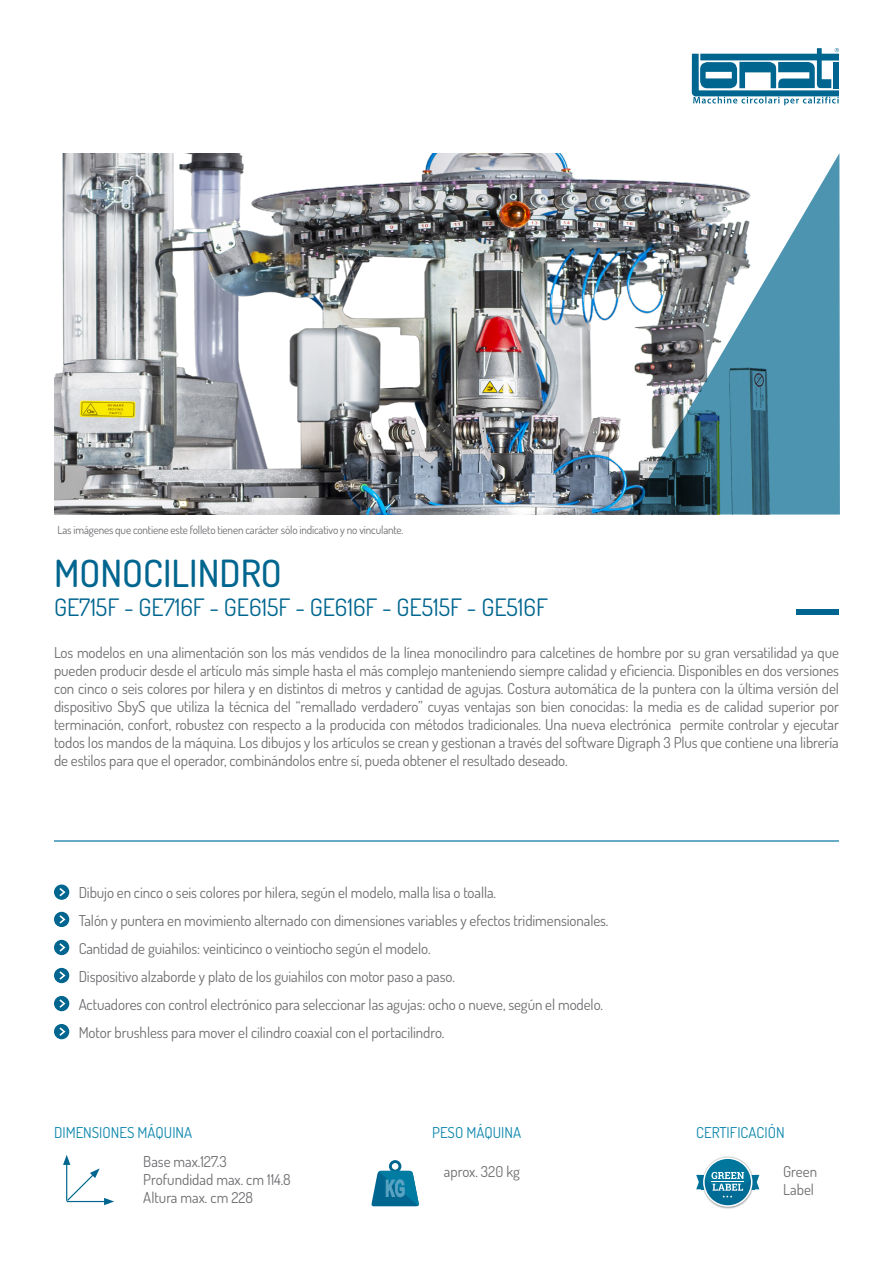
<style>
.page{position:relative;width:893px;height:1263px;background:#fff}
.page>*{position:absolute;margin:0;border:0;box-sizing:border-box;transform-origin:0 0}
.t1{font:500 37.5px "Dosis";color:#00668f}
.t2{font:24px "Dosis";color:#00668f}
.t3{font:15px/18px "Dosis";letter-spacing:-.005em;color:#6c6d70;text-align:justify}
.t4{font:15px "Dosis";color:#0d87ad}
.t5{font:11.25px "Dosis";letter-spacing:-.015em;color:#6c6d70}
</style>
<div class="page">
<div style="left:54px;top:884px;width:15px;height:16px;background:#00668f;border-radius:50%"></div>
<svg style="left:59px;top:888px;width:7px;height:8px"></svg>
<div style="left:54px;top:1024px;width:15px;height:15px;background:#00668f;border-radius:50%"></div>
<svg style="left:59px;top:1027px;width:7px;height:9px"></svg>
<div style="left:54px;top:996px;width:15px;height:15px;background:#00668f;border-radius:50%"></div>
<svg style="left:59px;top:999px;width:7px;height:9px"></svg>
<div style="left:54px;top:968px;width:15px;height:15px;background:#00668f;border-radius:50%"></div>
<svg style="left:59px;top:971px;width:7px;height:9px"></svg>
<div style="left:54px;top:940px;width:15px;height:15px;background:#00668f;border-radius:50%"></div>
<svg style="left:59px;top:943px;width:7px;height:9px"></svg>
<div style="left:54px;top:912px;width:15px;height:15px;background:#00668f;border-radius:50%"></div>
<svg style="left:59px;top:915px;width:7px;height:9px"></svg>
<img style="left:719px;top:1156px;width:18px;height:53px">
<svg style="left:696px;top:1157px;width:63px;height:50px"></svg>
<svg style="left:371px;top:1160px;width:48px;height:46px"></svg>
<div style="left:796px;top:609px;width:43px;height:5px;background:#00668f"></div>
<hr style="left:54px;top:840px;width:785px;height:1px;background:#67aac8">
<hr style="left:892px;top:705px;width:1px;height:271px;background:#d8e8f1">
<svg style="left:692px;top:48px;width:147px;height:57px"></svg>
<svg style="left:63px;top:1155px;width:51px;height:50px"></svg>
<img style="left:54px;top:153px;width:573px;height:361px">
<svg style="left:627px;top:153px;width:213px;height:361px"></svg>
<p class="t5" style="left:57px;top:522px;width:348px">Las imágenes que contiene este folleto tienen carácter sólo indicativo y no vinculante.</p>
<p class="t1" style="left:54px;top:547px;width:229px">MONOCILINDRO</p>
<p class="t2" style="left:54px;top:590px;width:495px">GE715F - GE716F - GE615F - GE616F - GE515F - GE516F</p>
<p class="t3" style="left:54px;top:643px;width:786px">Los modelos en una alimentación son los más vendidos de la línea monocilindro para calcetines de hombre por su gran versatilidad ya que pueden producir desde el artículo más simple hasta el más complejo manteniendo siempre calidad y eficiencia. Disponibles en dos versiones con cinco o seis colores por hilera y en distintos di metros y cantidad de agujas. Costura automática de la puntera con la última versión del dispositivo SbyS que utiliza la técnica del “remallado verdadero” cuyas ventajas son bien conocidas: la media es de calidad superior por terminación, confort, robustez con respecto a la producida con métodos tradicionales. Una nueva electrónica permite controlar y ejecutar todos los mandos de la máquina. Los dibujos y los artículos se crean y gestionan a través del software Digraph 3 Plus que contiene una librería de estilos para que el operador, combinándolos entre sí, pueda obtener el resultado deseado.</p>
<p class="t3" style="left:79px;top:883px;width:419px">Dibujo en cinco o seis colores por hilera, según el modelo, malla lisa o toalla.</p>
<p class="t3" style="left:79px;top:910px;width:531px">Talón y puntera en movimiento alternado con dimensiones variables y efectos tridimensionales.</p>
<p class="t3" style="left:79px;top:938px;width:353px">Cantidad de guiahilos: veinticinco o veintiocho según el modelo.</p>
<p class="t3" style="left:79px;top:966px;width:378px">Dispositivo alzaborde y plato de los guiahilos con motor paso a paso.</p>
<p class="t3" style="left:79px;top:994px;width:526px">Actuadores con control electrónico para seleccionar las agujas: ocho o nueve, según el modelo.</p>
<p class="t3" style="left:79px;top:1022px;width:367px">Motor brushless para mover el cilindro coaxial con el portacilindro.</p>
<p class="t4" style="left:54px;top:1122px;width:140px">DIMENSIONES MÁQUINA</p>
<p class="t4" style="left:432px;top:1122px;width:90px">PESO MÁQUINA</p>
<p class="t4" style="left:696px;top:1122px;width:90px">CERTIFICACIÓN</p>
<p class="t3" style="left:143px;top:1152px;width:85px">Base max.127.3</p>
<p class="t3" style="left:143px;top:1170px;width:149px">Profundidad max. cm 114.8</p>
<p class="t3" style="left:143px;top:1188px;width:111px">Altura max. cm 228</p>
<p class="t3" style="left:444px;top:1162px;width:78px">aprox. 320 kg</p>
<p class="t3" style="left:783px;top:1162px;width:35px">Green</p>
<p class="t3" style="left:783px;top:1180px;width:32px">Label</p>
</div>
